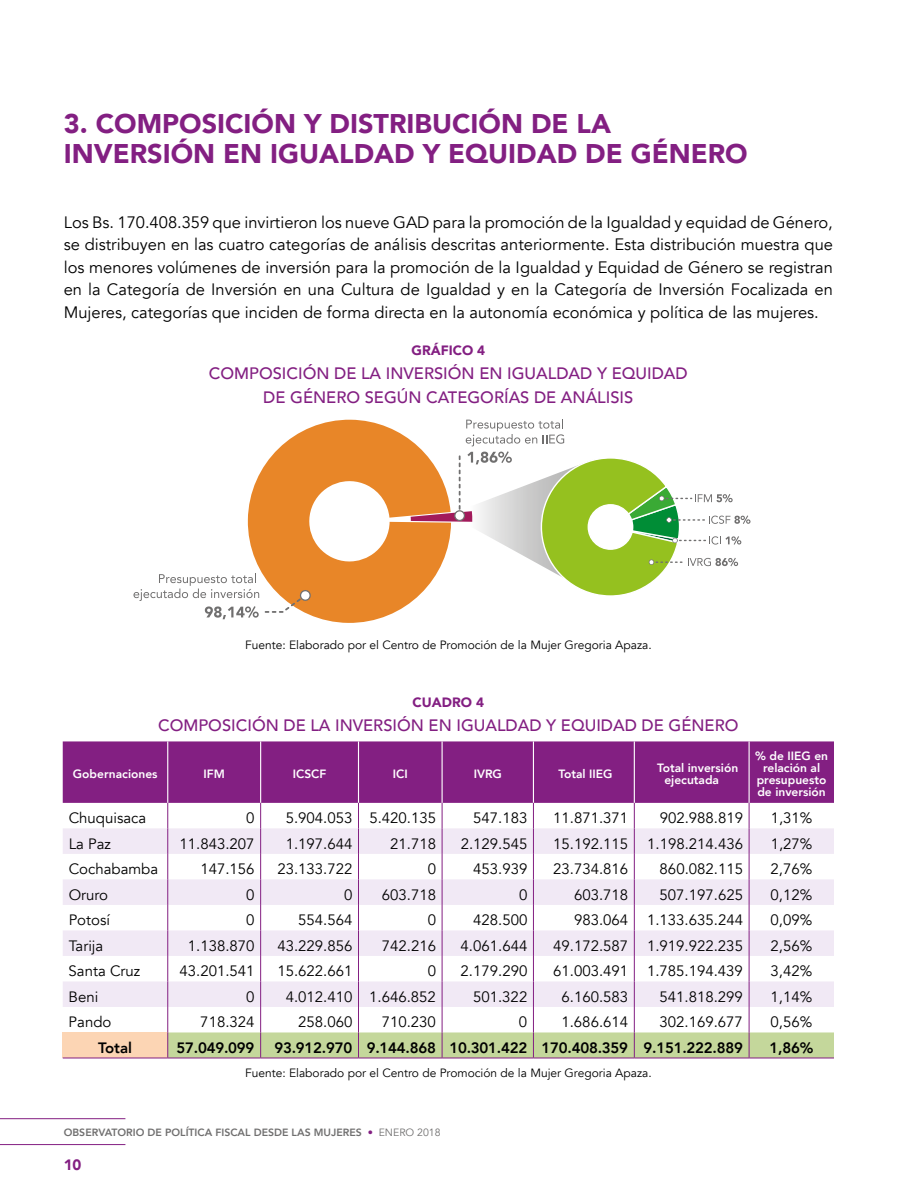
<style>
.page{position:relative;width:918px;height:1188px;background:#fff}
.page>*{position:absolute;margin:0;border:0;box-sizing:border-box;transform-origin:0 0}
.t1{font:900 27px/30px "Avenir";color:#831f82}
.t2{font:16.5px/22.5px "Avenir";color:#000;text-align:justify}
.t3{font:500 16.5px/24px "Avenir";color:#831f82;text-align:center}
.t4{font:15px "Avenir";color:#000}
.t5{font:800 15px "Avenir";letter-spacing:-.015em;color:#000}
.t6{font:900 15px "Avenir";color:#831f82}
.t7{font:900 13.5px "Avenir";color:#831f82}
.t8{font:12px "Avenir";color:#000}
.t9{font:800 12px/12px "Avenir";color:#fff}
.t10{font:800 10.5px "Avenir";color:#706f6f}
.s1{font-weight:400;color:#831f82}
.s2{font-weight:400}
</style>
<div class="page">
<hr style="left:0;top:1118px;width:125px;height:1px;background:#831f82">
<hr style="left:0;top:1144px;width:125px;height:1px;background:#831f82">
<div style="left:63px;top:741px;width:771px;height:62px;background:#831f82"></div>
<svg style="left:63px;top:828px;width:104px;height:179px;fill:#f1e9f5"></svg>
<div style="left:63px;top:1032px;width:105px;height:26px;background:#fcd5b4"></div>
<hr style="left:167px;top:741px;width:1px;height:62px;background:#fff">
<hr style="left:260px;top:741px;width:1px;height:62px;background:#fff">
<hr style="left:358px;top:741px;width:1px;height:62px;background:#fff">
<hr style="left:442px;top:741px;width:1px;height:62px;background:#fff">
<hr style="left:533px;top:741px;width:1px;height:62px;background:#fff">
<hr style="left:634px;top:741px;width:1px;height:62px;background:#fff">
<hr style="left:749px;top:741px;width:1px;height:62px;background:#fff">
<svg style="left:167px;top:803px;width:667px;height:255px"></svg>
<hr style="left:63px;top:1058px;width:105px;height:1px;background:#831f82">
<hr style="left:168px;top:1058px;width:93px;height:1px;background:#831f82">
<hr style="left:261px;top:1058px;width:98px;height:1px;background:#831f82">
<hr style="left:359px;top:1058px;width:83px;height:1px;background:#831f82">
<hr style="left:442px;top:1058px;width:91px;height:1px;background:#831f82">
<hr style="left:533px;top:1058px;width:101px;height:1px;background:#831f82">
<hr style="left:634px;top:1058px;width:115px;height:1px;background:#831f82">
<hr style="left:749px;top:1058px;width:85px;height:1px;background:#831f82">
<svg style="left:134px;top:419px;width:617px;height:204px"></svg>
<h1 class="t1" style="left:64px;top:108px;width:685px">3. COMPOSICIÓN Y DISTRIBUCIÓN DE LA<br>INVERSIÓN EN IGUALDAD Y EQUIDAD DE GÉNERO</h1>
<p class="t2" style="left:64px;top:211px;width:771px">Los Bs. 170.408.359 que invirtieron los nueve GAD para la promoción de la Igualdad y equidad de Género, se distribuyen en las cuatro categorías de análisis descritas anteriormente. Esta distribución muestra que los menores volúmenes de inversión para la promoción de la Igualdad y Equidad de Género se registran en la Categoría de Inversión en una Cultura de Igualdad y en la Categoría de Inversión Focalizada en Mujeres, categorías que inciden de forma directa en la autonomía económica y política de las mujeres.</p>
<p class="t7" style="left:412px;top:338px;width:75px">GRÁFICO 4</p>
<p class="t3" style="left:209px;top:360px;width:480px">COMPOSICIÓN DE LA INVERSIÓN EN IGUALDAD Y EQUIDAD<br>DE GÉNERO SEGÚN CATEGORÍAS DE ANÁLISIS</p>
<p class="t8" style="left:245px;top:638px;width:408px">Fuente: Elaborado por el Centro de Promoción de la Mujer Gregoria Apaza.</p>
<p class="t7" style="left:413px;top:691px;width:73px">CUADRO 4</p>
<p class="t3" style="left:158px;top:713px;width:582px">COMPOSICIÓN DE LA INVERSIÓN EN IGUALDAD Y EQUIDAD DE GÉNERO</p>
<p class="t9" style="left:73px;top:768px;width:86px">Gobernaciones</p>
<p class="t9" style="left:204px;top:768px;width:23px">IFM</p>
<p class="t9" style="left:293px;top:768px;width:35px">ICSCF</p>
<p class="t9" style="left:393px;top:768px;width:16px">ICI</p>
<p class="t9" style="left:474px;top:768px;width:30px">IVRG</p>
<p class="t9" style="left:559px;top:768px;width:55px">Total IIEG</p>
<p class="t9" style="left:664px;top:762px;width:75px;text-indent:-7px">Total inversión ejecutada</p>
<p class="t9" style="left:755px;top:750px;width:75px;text-align:center">% de IIEG en relación al presupuesto de inversión</p>
<p class="t4" style="left:69px;top:809px;width:79px">Chuquisaca</p>
<p class="t4" style="left:246px;top:809px;width:10px">0</p>
<p class="t4" style="left:286px;top:809px;width:152px">5.904.053 5.420.135</p>
<p class="t4" style="left:473px;top:809px;width:56px">547.183</p>
<p class="t4" style="left:553px;top:809px;width:77px">11.871.371</p>
<p class="t4" style="left:660px;top:809px;width:85px">902.988.819</p>
<p class="t4" style="left:771px;top:809px;width:43px">1,31%</p>
<p class="t4" style="left:69px;top:835px;width:44px">La Paz</p>
<p class="t4" style="left:180px;top:835px;width:77px">11.843.207</p>
<p class="t4" style="left:286px;top:835px;width:68px">1.197.644</p>
<p class="t4" style="left:390px;top:835px;width:47px">21.718</p>
<p class="t4" style="left:461px;top:835px;width:68px">2.129.545</p>
<p class="t4" style="left:553px;top:835px;width:77px">15.192.115</p>
<p class="t4" style="left:647px;top:835px;width:97px">1.198.214.436</p>
<p class="t4" style="left:771px;top:835px;width:43px">1,27%</p>
<p class="t4" style="left:69px;top:860px;width:91px">Cochabamba</p>
<p class="t4" style="left:200px;top:860px;width:56px">147.156</p>
<p class="t4" style="left:277px;top:860px;width:77px">23.133.722</p>
<p class="t4" style="left:428px;top:860px;width:10px">0</p>
<p class="t4" style="left:473px;top:860px;width:56px">453.939</p>
<p class="t4" style="left:553px;top:860px;width:77px">23.734.816</p>
<p class="t4" style="left:660px;top:860px;width:85px">860.082.115</p>
<p class="t4" style="left:771px;top:860px;width:43px">2,76%</p>
<p class="t4" style="left:69px;top:886px;width:41px">Oruro</p>
<p class="t4" style="left:246px;top:886px;width:10px">0</p>
<p class="t4" style="left:344px;top:886px;width:10px">0</p>
<p class="t4" style="left:382px;top:886px;width:56px">603.718</p>
<p class="t4" style="left:519px;top:886px;width:10px">0</p>
<p class="t4" style="left:574px;top:886px;width:56px">603.718</p>
<p class="t4" style="left:660px;top:886px;width:85px">507.197.625</p>
<p class="t4" style="left:771px;top:886px;width:43px">0,12%</p>
<p class="t4" style="left:69px;top:911px;width:43px">Potosí</p>
<p class="t4" style="left:246px;top:911px;width:10px">0</p>
<p class="t4" style="left:298px;top:911px;width:56px">554.564</p>
<p class="t4" style="left:428px;top:911px;width:10px">0</p>
<p class="t4" style="left:473px;top:911px;width:56px">428.500</p>
<p class="t4" style="left:574px;top:911px;width:56px">983.064</p>
<p class="t4" style="left:647px;top:911px;width:97px">1.133.635.244</p>
<p class="t4" style="left:771px;top:911px;width:43px">0,09%</p>
<p class="t4" style="left:69px;top:937px;width:36px">Tarija</p>
<p class="t4" style="left:188px;top:937px;width:68px">1.138.870</p>
<p class="t4" style="left:277px;top:937px;width:77px">43.229.856</p>
<p class="t4" style="left:382px;top:937px;width:56px">742.216</p>
<p class="t4" style="left:461px;top:937px;width:68px">4.061.644</p>
<p class="t4" style="left:553px;top:937px;width:77px">49.172.587</p>
<p class="t4" style="left:647px;top:937px;width:97px">1.919.922.235</p>
<p class="t4" style="left:771px;top:937px;width:43px">2,56%</p>
<p class="t4" style="left:69px;top:962px;width:73px">Santa Cruz</p>
<p class="t4" style="left:180px;top:962px;width:77px">43.201.541</p>
<p class="t4" style="left:277px;top:962px;width:77px">15.622.661</p>
<p class="t4" style="left:428px;top:962px;width:10px">0</p>
<p class="t4" style="left:461px;top:962px;width:68px">2.179.290</p>
<p class="t4" style="left:553px;top:962px;width:77px">61.003.491</p>
<p class="t4" style="left:647px;top:962px;width:97px">1.785.194.439</p>
<p class="t4" style="left:771px;top:962px;width:43px">3,42%</p>
<p class="t4" style="left:69px;top:988px;width:31px">Beni</p>
<p class="t4" style="left:246px;top:988px;width:10px">0</p>
<p class="t4" style="left:286px;top:988px;width:152px">4.012.410 1.646.852</p>
<p class="t4" style="left:473px;top:988px;width:56px">501.322</p>
<p class="t4" style="left:561px;top:988px;width:68px">6.160.583</p>
<p class="t4" style="left:660px;top:988px;width:85px">541.818.299</p>
<p class="t4" style="left:771px;top:988px;width:43px">1,14%</p>
<p class="t4" style="left:69px;top:1013px;width:44px">Pando</p>
<p class="t4" style="left:200px;top:1013px;width:56px">718.324</p>
<p class="t4" style="left:298px;top:1013px;width:56px">258.060</p>
<p class="t4" style="left:382px;top:1013px;width:56px">710.230</p>
<p class="t4" style="left:519px;top:1013px;width:10px">0</p>
<p class="t4" style="left:561px;top:1013px;width:68px">1.686.614</p>
<p class="t4" style="left:660px;top:1013px;width:85px">302.169.677</p>
<p class="t4" style="left:771px;top:1013px;width:43px">0,56%</p>
<p class="t5" style="left:98px;top:1036px;width:35px">Total</p>
<p class="t5" style="left:177px;top:1036px;width:79px">57.049.099</p>
<p class="t5" style="left:274px;top:1036px;width:470px">93.912.970 9.144.868 10.301.422 170.408.359 9.151.222.889</p>
<p class="t5" style="left:770px;top:1036px;width:45px">1,86%</p>
<p class="t8" style="left:245px;top:1066px;width:408px">Fuente: Elaborado por el Centro de Promoción de la Mujer Gregoria Apaza.</p>
<p class="t10" style="left:64px;top:1124px;width:378px">OBSERVATORIO DE POLÍTICA FISCAL DESDE LAS MUJERES <span class="s1">•</span> <span class="s2">ENERO 2018</span></p>
<p class="t6" style="left:64px;top:1152px;width:19px">10</p>
</div>
